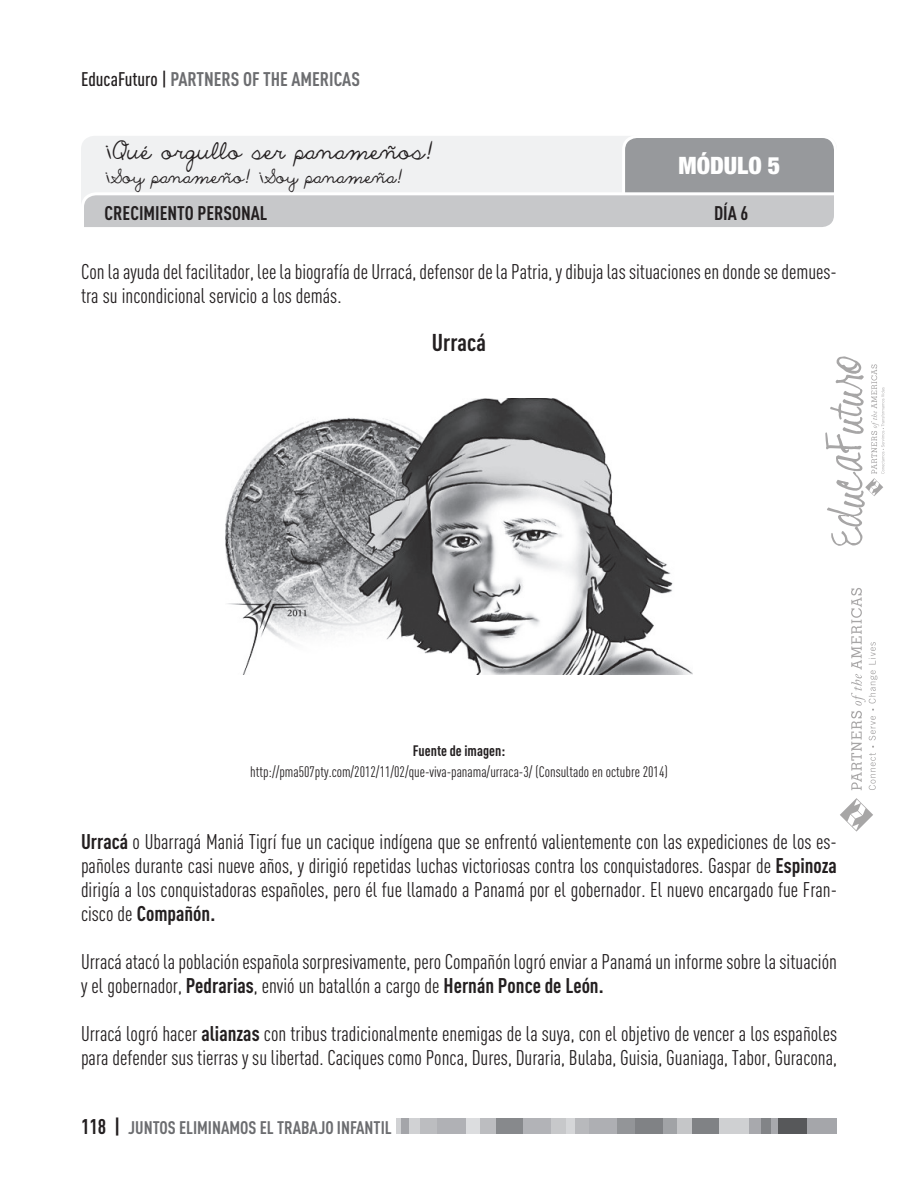
<style>
.page{position:relative;width:918px;height:1188px;background:#fff}
.page>*{position:absolute;margin:0;border:0;box-sizing:border-box;transform-origin:0 0}
.t1{font:900 condensed 24px "Helvetica Neue";color:#fff}
.t2{font:700 24px "Adi Haus PS Con";color:#231f20}
.t3{font:21px/24px "Adi Haus PS Con";color:#231f20}
.t4{font:21px "The Only Exception";color:#231f20}
.t5{font:700 19.5px "Adi Haus PS Con";color:#6c6d70}
.t6{font:700 19.5px "Adi Haus PS Con";color:#231f20}
.t7{font:700 18px "Adi Haus PS Con";color:#6c6d70}
.t8{font:16.5px "The Only Exception";color:#231f20}
.t9{font:15px "Adi Haus PS Con";color:#231f20}
.t10{font:700 15px "Adi Haus PS Con";color:#231f20}
.s1{font-weight:500;color:#231f20}
.s2{font-weight:700}
.s3{font-size:21px;color:#231f20}
</style>
<div class="page">
<div style="left:396px;top:1119px;width:5px;height:15px;background:#d1d2d4"></div>
<div style="left:401px;top:1119px;width:8px;height:15px;background:#a4a5a9"></div>
<div style="left:496px;top:1119px;width:27px;height:15px;background:#87898c"></div>
<div style="left:409px;top:1119px;width:11px;height:15px;background:#d1d2d4"></div>
<div style="left:663px;top:1119px;width:14px;height:15px;background:#a1a3a6"></div>
<div style="left:807px;top:1119px;width:30px;height:15px;background:#a5a6aa"></div>
<div style="left:523px;top:1119px;width:28px;height:15px;background:#b2b3b7"></div>
<div style="left:691px;top:1119px;width:29px;height:15px;background:#808285"></div>
<div style="left:420px;top:1119px;width:17px;height:15px;background:#bcbdc0"></div>
<div style="left:466px;top:1119px;width:15px;height:15px;background:#dcdddf"></div>
<div style="left:481px;top:1119px;width:15px;height:15px;background:#bcbdc0"></div>
<div style="left:551px;top:1119px;width:15px;height:15px;background:#c7c8ca"></div>
<div style="left:677px;top:1119px;width:14px;height:15px;background:#c5c6c8"></div>
<div style="left:749px;top:1119px;width:12px;height:15px;background:#a8a9ad"></div>
<div style="left:771px;top:1119px;width:8px;height:15px;background:#a8a9ad"></div>
<div style="left:574px;top:1119px;width:15px;height:15px;background:#b8b9bc"></div>
<div style="left:616px;top:1119px;width:20px;height:15px;background:#939598"></div>
<div style="left:589px;top:1119px;width:27px;height:15px;background:#aeafb3"></div>
<div style="left:636px;top:1119px;width:27px;height:15px;background:#808285"></div>
<div style="left:566px;top:1119px;width:8px;height:15px;background:#d5d6d8"></div>
<div style="left:720px;top:1119px;width:29px;height:15px;background:#cfd0d2"></div>
<div style="left:761px;top:1119px;width:10px;height:15px;background:#828487"></div>
<div style="left:779px;top:1119px;width:28px;height:15px;background:#57585a"></div>
<div style="left:437px;top:1119px;width:29px;height:15px;background:#b0b1b5"></div>
<div style="left:81px;top:136px;width:548px;height:55px;background:#f0f1f2"></div>
<div style="left:624px;top:136px;width:212px;height:74px;background:#97999c;border-radius:14px"></div>
<div style="left:622px;top:135px;width:215px;height:76px;border:3px solid #fff;border-radius:14px"></div>
<svg style="left:81px;top:191px;width:756px;height:36px"></svg>
<img style="left:226px;top:399px;width:466px;height:276px">
<svg style="left:840px;top:798px;width:33px;height:34px"></svg>
<svg style="left:851px;top:588px;width:26px;height:202px"></svg>
<svg style="left:825px;top:356px;width:59px;height:190px"></svg>
<p class="t5" style="left:81px;top:67px;width:281px"><span class="s1">EducaFuturo |</span> PARTNERS OF THE AMERICAS</p>
<p class="t4" style="left:105px;top:139px;width:329px">¡Qué orgullo ser panameños!</p>
<p class="t8" style="left:105px;top:168px;width:299px">¡Soy panameño! ¡Soy panameña!</p>
<p class="t1" style="left:679px;top:151px;width:103px">MÓDULO 5</p>
<p class="t6" style="left:105px;top:201px;width:164px">CRECIMIENTO PERSONAL</p>
<p class="t6" style="left:714px;top:201px;width:36px">DÍA 6</p>
<p class="t3" style="left:81px;top:259px;width:757px">Con la ayuda del facilitador, lee la biografía de Urracá, defensor de la Patria, y dibuja las situaciones en donde se demues&shy;tra su incondicional servicio a los demás.</p>
<p class="t2" style="left:432px;top:328px;width:56px">Urracá</p>
<p class="t10" style="left:413px;top:741px;width:94px">Fuente de imagen:</p>
<p class="t9" style="left:250px;top:763px;width:419px">http://pma507pty.com/2012/11/02/que-viva-panama/urraca-3/ (Consultado en octubre 2014)</p>
<p class="t3" style="left:81px;top:829px;width:758px;text-align:justify"><span class="s2">Urracá</span> o Ubarragá Maniá Tigrí fue un cacique indígena que se enfrentó valientemente con las expediciones de los es&shy;pañoles durante casi nueve años, y dirigió repetidas luchas victoriosas contra los conquistadores. Gaspar de <span class="s2">Espinoza </span>dirigía a los conquistadoras españoles, pero él fue llamado a Panamá por el gobernador. El nuevo encargado fue Fran&shy;cisco de <span class="s2">Compañón.</span></p>
<p class="t3" style="left:81px;top:949px;width:757px">Urracá atacó la población española sorpresivamente, pero Compañón logró enviar a Panamá un informe sobre la situación y el gobernador, <span class="s2">Pedrarias</span>, envió un batallón a cargo de <span class="s2">Hernán Ponce de León.</span></p>
<p class="t3" style="left:81px;top:1021px;width:758px">Urracá logró hacer <span class="s2">alianzas</span> con tribus tradicionalmente enemigas de la suya, con el objetivo de vencer a los españoles para defender sus tierras y su libertad. Caciques como Ponca, Dures, Duraria, Bulaba, Guisia, Guaniaga, Tabor, Guracona,</p>
<p class="t7" style="left:81px;top:1117px;width:312px"><span class="s3">118 |</span> JUNTOS ELIMINAMOS EL TRABAJO INFANTIL</p>
</div>
